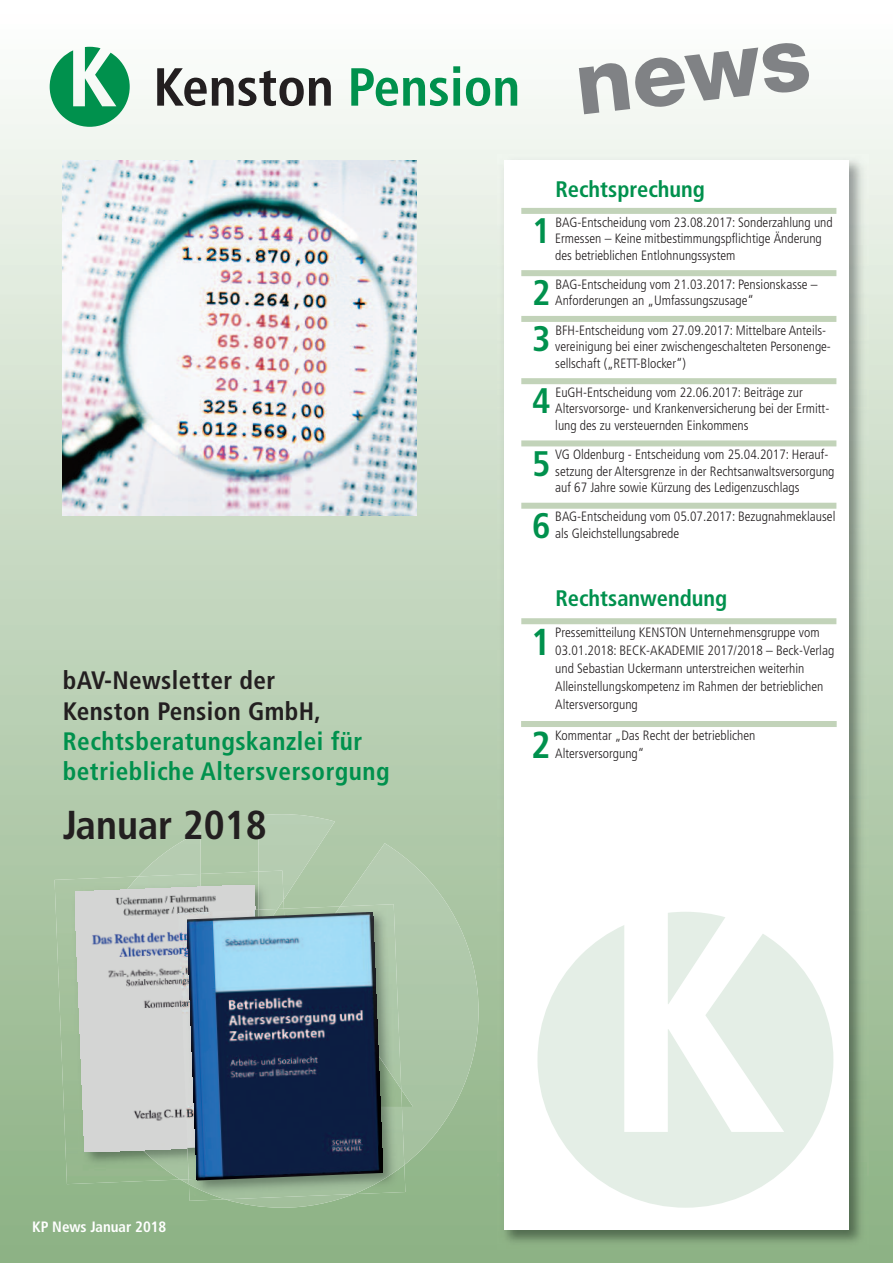
<style>
.page{position:relative;width:893px;height:1263px;background:#fff}
.page>*{position:absolute;margin:0;border:0;box-sizing:border-box;transform-origin:0 0}
.t1{font:800 89.55px "Helvetica Neue";color:#808285}
.t2{font:700 condensed 53.55px "Frutiger";color:#231f20}
.t3{font:700 condensed 40.35px "Frutiger";color:#231f20}
.t4{font:700 condensed 37.5px "Frutiger";color:#00914d}
.t5{font:700 condensed 35.55px "Frutiger";color:#00914d}
.t6{font:700 condensed 25.2px/30.3px "Frutiger";letter-spacing:.02em;color:#00914d}
.t7{font:700 condensed 25.2px/30.3px "Frutiger";letter-spacing:.015em;color:#231f20}
.t8{font:700 condensed 22.5px "Frutiger";color:#00914d}
.t9{font:700 condensed 15px "Frutiger";color:#fff}
.t10{font:300 condensed 13.5px/16.5px "Frutiger";color:#231f20}
.s1{color:#00914d}
</style>
<div class="page">
<img style="left:0;top:46px;width:893px;height:1217px">
<img style="left:498px;top:154px;width:370px;height:1095px">
<div style="left:504px;top:161px;width:345px;height:1069px;background:#fff"></div>
<img style="left:258px;top:814px;width:77px;height:86px">
<img style="left:385px;top:843px;width:94px;height:322px">
<img style="left:225px;top:1199px;width:129px;height:9px">
<svg style="left:180px;top:1179px;width:9px;height:5px"></svg>
<img style="left:138px;top:832px;width:62px;height:42px">
<svg style="left:50px;top:47px;width:80px;height:80px"></svg>
<img style="left:62px;top:161px;width:354px;height:354px">
<img style="left:55px;top:876px;width:125px;height:308px">
<img style="left:258px;top:870px;width:26px;height:39px">
<img style="left:85px;top:874px;width:179px;height:305px">
<img style="left:75px;top:885px;width:189px;height:267px">
<img style="left:404px;top:1165px;width:1px;height:29px">
<img style="left:189px;top:1199px;width:36px;height:2px">
<img style="left:308px;top:904px;width:93px;height:114px">
<img style="left:189px;top:1018px;width:215px;height:181px">
<img style="left:258px;top:909px;width:20px;height:3px">
<img style="left:178px;top:910px;width:86px;height:238px">
<img style="left:187px;top:912px;width:196px;height:268px">
<svg style="left:668px;top:912px;width:57px;height:13px"></svg>
<svg style="left:537px;top:925px;width:296px;height:283px;fill:#e4eee6"></svg>
<div style="left:521px;top:208px;width:315px;height:6px;background:#c2d3b9"></div>
<div style="left:521px;top:270px;width:315px;height:6px;background:#c2d3b9"></div>
<div style="left:521px;top:316px;width:315px;height:6px;background:#c2d3b9"></div>
<div style="left:521px;top:378px;width:315px;height:6px;background:#c2d3b9"></div>
<div style="left:521px;top:440px;width:315px;height:6px;background:#c2d3b9"></div>
<div style="left:521px;top:503px;width:315px;height:6px;background:#c2d3b9"></div>
<div style="left:521px;top:618px;width:315px;height:6px;background:#c2d3b9"></div>
<div style="left:521px;top:721px;width:315px;height:6px;background:#c2d3b9"></div>
<h2 class="t2" style="left:153px;top:65px;width:368px">Kenston <span class="s1">Pension</span></h2>
<h1 class="t1" style="left:571px;top:52px;width:237px;rotate:-7deg">news</h1>
<h3 class="t7" style="left:63px;top:667px;width:260px">bAV-Newsletter der<br>Kenston Pension GmbH,</h3>
<h3 class="t6" style="left:63px;top:728px;width:328px">Rechtsberatungskanzlei für betriebliche Altersversorgung</h3>
<h3 class="t3" style="left:63px;top:809px;width:206px">Januar 2018</h3>
<h3 class="t8" style="left:555px;top:180px;width:151px">Rechtsprechung</h3>
<h3 class="t5" style="left:532px;top:216px;width:20px">1</h3>
<p class="t10" style="left:555px;top:215px;width:279px">BAG-Entscheidung vom 23.08.2017: Sonderzahlung und<br>Ermessen – Keine mitbestimmungspflichtige Änderung des betrieblichen Entlohnungssystem</p>
<h3 class="t5" style="left:532px;top:279px;width:20px">2</h3>
<p class="t10" style="left:555px;top:277px;width:264px">BAG-Entscheidung vom 21.03.2017: Pensionskasse –<br>Anforderungen an „Umfassungszusage“</p>
<h3 class="t5" style="left:532px;top:324px;width:20px">3</h3>
<p class="t10" style="left:555px;top:323px;width:277px">BFH-Entscheidung vom 27.09.2017: Mittelbare Anteils&shy;vereinigung bei einer zwischengeschalteten Personenge&shy;sellschaft („RETT-Blocker“)</p>
<h3 class="t5" style="left:532px;top:387px;width:20px">4</h3>
<p class="t10" style="left:555px;top:385px;width:276px">EuGH-Entscheidung vom 22.06.2017: Beiträge zur<br>Altersvorsorge- und Krankenversicherung bei der Ermitt&shy;lung des zu versteuernden Einkommens</p>
<h3 class="t5" style="left:532px;top:449px;width:20px">5</h3>
<p class="t10" style="left:555px;top:447px;width:281px">VG Oldenburg - Entscheidung vom 25.04.2017: Herauf&shy;setzung der Altersgrenze in der Rechtsanwaltsversorgung auf 67 Jahre sowie Kürzung des Ledigenzuschlags</p>
<h3 class="t5" style="left:532px;top:511px;width:20px">6</h3>
<p class="t10" style="left:555px;top:510px;width:282px">BAG-Entscheidung vom 05.07.2017: Bezugnahmeklausel als Gleichstellungsabrede</p>
<h3 class="t8" style="left:555px;top:589px;width:173px">Rechtsanwendung</h3>
<h3 class="t4" style="left:531px;top:627px;width:21px">1</h3>
<p class="t10" style="left:555px;top:624px;width:280px;line-height:18px">Pressemitteilung KENSTON Unternehmensgruppe vom 03.01.2018: BECK-AKADEMIE 2017/2018 – Beck-Verlag und Sebastian Uckermann unterstreichen weiterhin Alleinstellungskompetenz im Rahmen der betrieblichen Altersversorgung</p>
<h3 class="t4" style="left:531px;top:730px;width:21px">2</h3>
<p class="t10" style="left:555px;top:727px;width:202px;line-height:18px">Kommentar „Das Recht der betrieblichen<br>Altersversorgung“</p>
<p class="t9" style="left:32px;top:1221px;width:136px">KP News Januar 2018</p>
</div>
